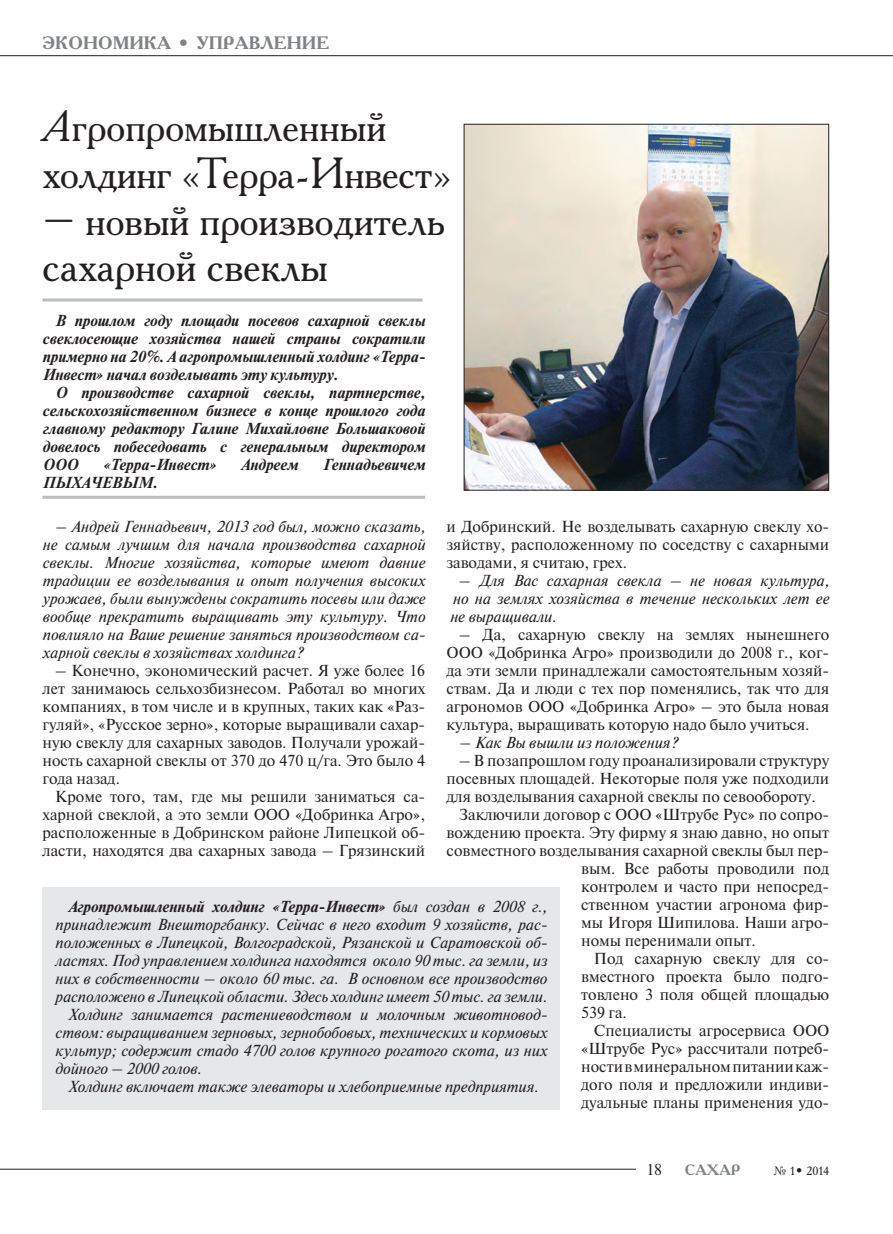
<style>
.page{position:relative;width:893px;height:1234px;background:#fff}
.page>*{position:absolute;margin:0;border:0;box-sizing:border-box;transform-origin:0 0}
.Zagol-s{font:45px "Academy C";color:#231f20}
.Zagol-s-2{font:43.5px/46.5px "Academy C";color:#231f20}
.t1{font:700 18px "Academy";color:#808285}
.Newton10{font:15px/18px "Newton C";color:#231f20;text-align:justify}
.Newton10-2{font:italic 15px/18px "Newton C";color:#231f20;text-align:justify}
.Newton10-3{font:italic 700 15px/18px "Newton C";color:#231f20;text-align:justify}
.t2{font:700 15px "Academy C";color:#808285}
.t3{font:12px "Academy C";color:#231f20}
.s1{font-family:"Pragmatica C"}
.s2{font-style:italic}
.s3{font-style:normal}
.s4{font-weight:700}
</style>
<div class="page">
<hr style="left:0;top:55px;width:893px;height:1px;background:#231f20">
<hr style="left:0;top:1168px;width:636px;height:1px;background:#231f20">
<img style="left:466px;top:126px;width:361px;height:362px">
<div style="left:464px;top:124px;width:365px;height:366px;border:1px solid #231f20"></div>
<div style="left:43px;top:887px;width:517px;height:222px;background:#e6e7e9"></div>
<hr style="left:43px;top:298px;width:379px;height:3px;background:#bcbdc0">
<hr style="left:43px;top:495px;width:382px;height:3px;background:#bcbdc0">
<p class="t1" style="left:43px;top:31px;width:288px">ЭКОНОМИКА <span class="s1">•</span> УПРАВЛЕНИЕ</p>
<p class="Zagol-s-2" style="left:43px;top:103px;width:412px"><span class="s2">А</span>гропромышленный холдинг «Терра-Инвест»</p>
<p class="Zagol-s-2" style="left:43px;top:196px;width:404px">– новый производитель</p>
<p class="Zagol-s" style="left:43px;top:237px;width:287px">сахарной свеклы</p>
<p class="Newton10-3" style="left:43px;top:311px;width:384px;text-indent:13px">В прошлом году площади посевов сахарной свеклы свеклосеющие хозяйства нашей страны сократили примерно на 20%. А агропромышленный холдинг «Терра-Инвест» начал возделывать эту культуру.</p>
<p class="Newton10-3" style="left:43px;top:383px;width:384px;text-indent:13px">О производстве сахарной свеклы, партнерстве, сельскохозяйственном бизнесе в конце прошлого года главному редактору Галине Михайловне Большаковой довелось побеседовать с генеральным директором ООО</p>
<p class="Newton10-3" style="left:103px;top:455px;width:115px">«Терра-Инвест»</p>
<p class="Newton10-3" style="left:241px;top:455px;width:59px">Андреем</p>
<p class="Newton10-3" style="left:323px;top:455px;width:104px">Геннадьевичем</p>
<p class="Newton10-3" style="left:43px;top:473px;width:116px">ПЫХАЧЕВЫМ.</p>
<p class="Newton10-2" style="left:43px;top:517px;width:384px;text-indent:13px">– Андрей Геннадьевич, 2013 год был, можно сказать, не самым лучшим для начала производства сахарной свеклы. Многие хозяйства, которые имеют давние традиции ее возделывания и опыт получения высоких урожаев, были вынуждены сократить посевы или даже вообще прекратить выращивать эту культуру. Что повлияло на Ваше решение заняться производством са&shy;харной свеклы в хозяйствах холдинга?</p>
<p class="Newton10" style="left:43px;top:661px;width:384px;text-indent:13px">– Конечно, экономический расчет. Я уже более 16 лет занимаюсь сельхозбизнесом. Работал во многих компаниях, в том числе и в крупных, таких как «Раз&shy;гуляй», «Русское зерно», которые выращивали сахар&shy;ную свеклу для сахарных заводов. Получали урожай&shy;ность сахарной свеклы от 370 до 470 ц/га. Это было 4 года назад.</p>
<p class="Newton10" style="left:43px;top:787px;width:384px;text-indent:13px">Кроме того, там, где мы решили заниматься са&shy;харной свеклой, а это земли ООО «Добринка Агро», расположенные в Добринском районе Липецкой об&shy;ласти, находятся два сахарных завода – Грязинский</p>
<p class="Newton10" style="left:447px;top:517px;width:384px">и Добринский. Не возделывать сахарную свеклу хо&shy;зяйству, расположенному по соседству с сахарными заводами, я считаю, грех.</p>
<p class="Newton10-2" style="left:450px;top:571px;width:381px;text-indent:9px"><span class="s3">–</span> Для Вас сахарная свекла – не новая культура, но на землях хозяйства в течение нескольких лет ее не выращивали<span class="s3">.</span></p>
<p class="Newton10" style="left:447px;top:625px;width:384px;text-indent:13px">– Да, сахарную свеклу на землях нынешнего ООО «Добринка Агро» производили до 2008 г., ког&shy;да эти земли принадлежали самостоятельным хозяй&shy;ствам. Да и люди с тех пор поменялись, так что для агрономов ООО «Добринка Агро» – это была новая культура, выращивать которую надо было учиться.</p>
<p class="Newton10-2" style="left:459px;top:733px;width:219px">– Как Вы вышли из положения?</p>
<p class="Newton10" style="left:447px;top:751px;width:384px;text-indent:13px">– В позапрошлом году проанализировали структуру посевных площадей. Некоторые поля уже подходили для возделывания сахарной свеклы по севообороту.</p>
<p class="Newton10" style="left:459px;top:805px;width:371px">Заключили договор с ООО «Штрубе Рус» по сопро-</p>
<p class="Newton10" style="left:447px;top:823px;width:384px">вождению проекта. Эту фирму я знаю давно, но опыт</p>
<p class="Newton10" style="left:447px;top:841px;width:384px">совместного возделывания сахарной свеклы был пер-</p>
<p class="Newton10" style="left:581px;top:859px;width:250px">вым. Все работы проводили под</p>
<p class="Newton10" style="left:581px;top:877px;width:250px">контролем и часто при непосред-</p>
<p class="Newton10" style="left:581px;top:895px;width:250px">ственном участии агронома фир-</p>
<p class="Newton10" style="left:581px;top:913px;width:250px">мы Игоря Шипилова. Наши агро-</p>
<p class="Newton10" style="left:581px;top:931px;width:176px">номы перенимали опыт.</p>
<p class="Newton10" style="left:581px;top:949px;width:250px;text-indent:13px">Под сахарную свеклу для со&shy;вместного проекта было подго&shy;товлено 3 поля общей площадью 539 га.</p>
<p class="Newton10" style="left:581px;top:1021px;width:250px;text-indent:13px">Специалисты агросервиса ООО «Штрубе Рус» рассчитали потреб&shy;ностивминеральномпитаниикаж&shy;дого поля и предложили индиви&shy;дуальные планы применения удо-</p>
<p class="Newton10-2" style="left:55px;top:897px;width:493px;text-indent:13px"><span class="s4">Агропромышленный холдинг «Терра-Инвест»</span> был создан в 2008 г., принадлежит Внешторгбанку. Сейчас в него входит 9 хозяйств, рас&shy;положенных в Липецкой, Волгоградской, Рязанской и Саратовской об&shy;ластях. Под управлением холдинга находятся около 90 тыс. га земли, из них в собственности – около 60 тыс. га. В основном все производство расположено в Липецкой области. Здесь холдинг имеет 50 тыс. га земли.</p>
<p class="Newton10-2" style="left:55px;top:1005px;width:493px;text-indent:13px">Холдинг занимается растениеводством и молочным животновод&shy;ством: выращиванием зерновых, зернобобовых, технических и кормовых культур; содержит стадо 4700 голов крупного рогатого скота, из них дойного – 2000 голов.</p>
<p class="Newton10-2" style="left:68px;top:1077px;width:472px">Холдинг включает также элеваторы и хлебоприемные предприятия.</p>
<p class="Newton10" style="left:646px;top:1160px;width:17px">18</p>
<p class="t2" style="left:685px;top:1159px;width:57px">САХАР</p>
<p class="t3" style="left:773px;top:1162px;width:58px">№ 1• 2014</p>
</div>
